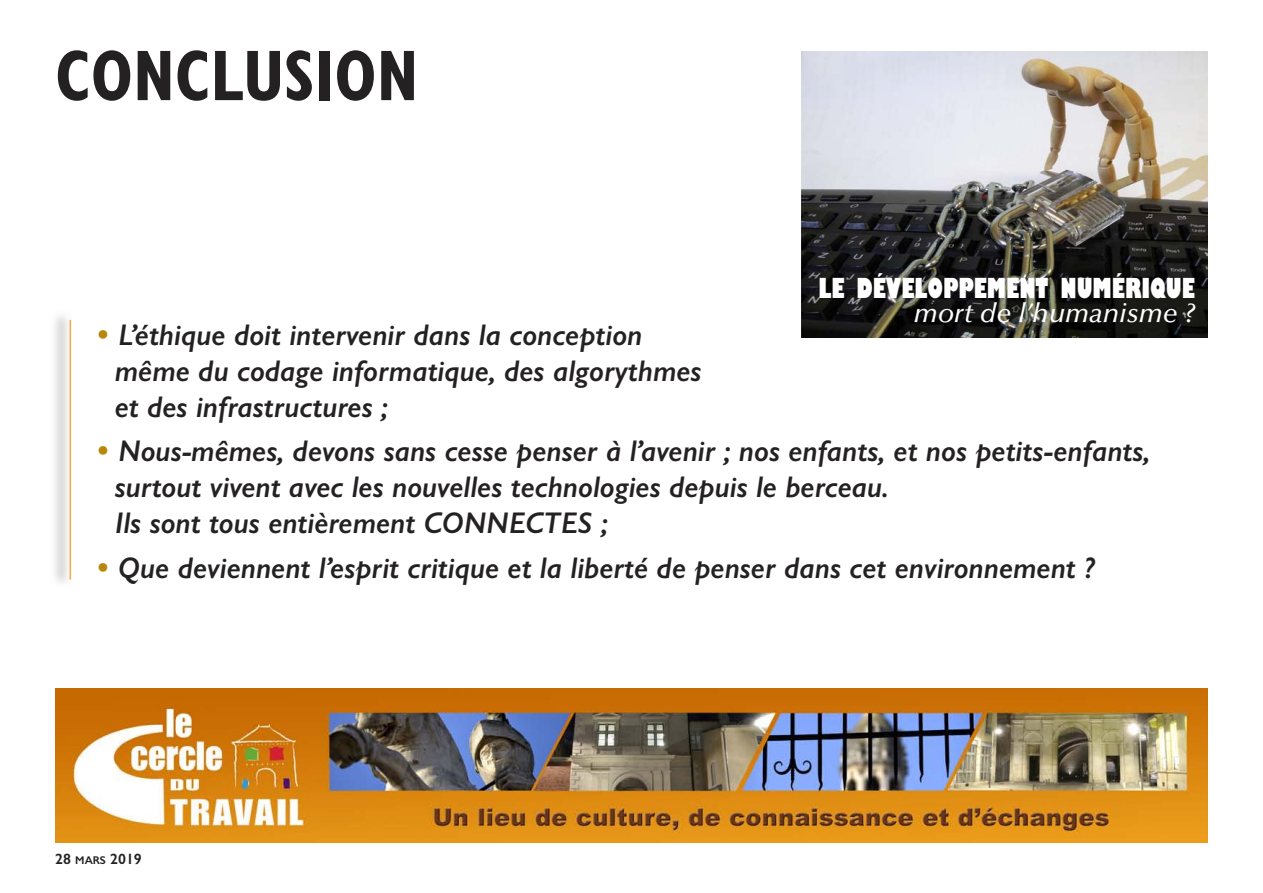
<style>
.page{position:relative;width:1263px;height:893px;background:#fff}
.page>*{position:absolute;margin:0;border:0;box-sizing:border-box;transform-origin:0 0}
.t1{font:700 condensed 72px "Gill Sans";color:#232122;scale:.95 1}
.t2{font:italic 600 30px/36px "Gill Sans";color:#232122}
.t3{font:800 condensed 27px "Gill Sans";color:#fff}
.t4{font:italic 500 27px "Optima";color:#fff}
.t5{font:600 15px "Gill Sans";color:#232122}
.s1{font-weight:700;font-style:normal;font-stretch:condensed;color:#b8860b}
.s2{font-size:11.25px}
</style>
<div class="page">
<img style="left:801px;top:51px;width:407px;height:286px">
<img style="left:55px;top:689px;width:1153px;height:153px">
<hr style="left:70px;top:320px;width:1px;height:260px;background:#f6ac43">
<h1 class="t1" style="left:55px;top:49px;width:384px">CONCLUSION</h1>
<p class="t3" style="left:818px;top:278px;width:378px">LE DÉVELOPPEMENT NUMÉRIQUE</p>
<p class="t4" style="left:914px;top:302px;width:283px">mort de l’humanisme ?</p>
<p class="t2" style="left:115px;top:317px;width:588px;text-indent:-17px"><span class="s1">•</span> L’éthique doit intervenir dans la conception même du codage informatique, des algorythmes et des infrastructures ;</p>
<p class="t2" style="left:115px;top:433px;width:1037px;text-indent:-17px"><span class="s1">•</span> Nous-mêmes, devons sans cesse penser à l’avenir ; nos enfants, et nos petits-enfants, surtout vivent avec les nouvelles technologies depuis le berceau.<br>Ils sont tous entièrement CONNECTES ;</p>
<p class="t2" style="left:98px;top:550px;width:998px"><span class="s1">•</span> Que deviennent l’esprit critique et la liberté de penser dans cet environnement ?</p>
<p class="t5" style="left:55px;top:850px;width:88px">28 <span class="s2">MARS</span> 2019</p>
</div>
